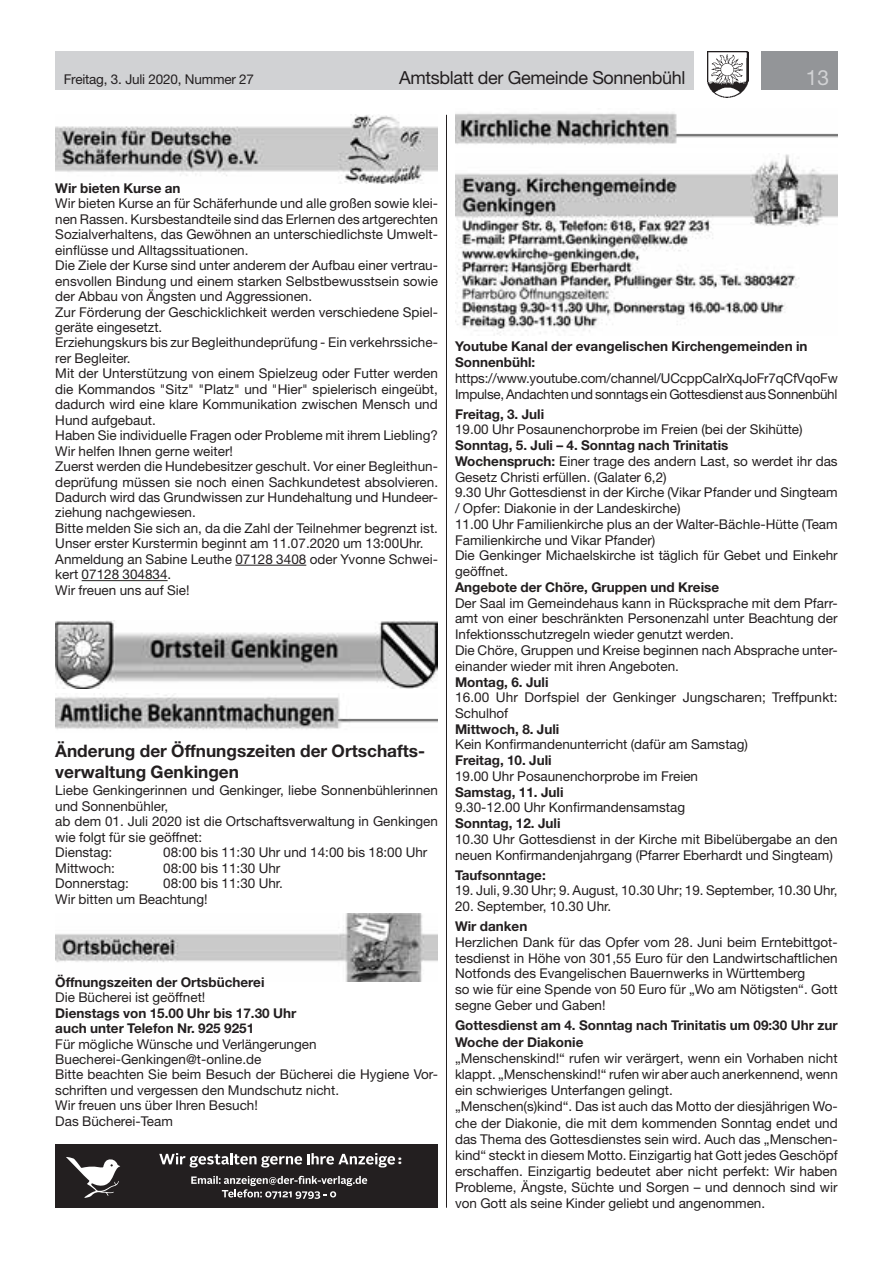
<style>
.page{position:relative;width:893px;height:1263px;background:#fff}
.page>*{position:absolute;margin:0;border:0;box-sizing:border-box;transform-origin:0 0}
.t1{font:21px "Helvetica Neue LT Std";color:#d1d2d4}
.t2{font:18px "Helvetica Neue LT Std";letter-spacing:-.02em;color:#231f20}
.t3{font:700 17.25px/20.5px "Helvetica Neue LT Std";color:#231f20}
.t4{font:15px "Courier";color:#fff}
.t5{font:13.5px/15.5px "Helvetica Neue LT Std";color:#231f20}
.t6{font:700 13.5px/15.5px "Helvetica Neue LT Std";color:#231f20}
.t7{font:13.5px/15.8px "Helvetica Neue LT Std";letter-spacing:-.02em;color:#231f20}
.s1{font-weight:700}
</style>
<div class="page">
<div style="left:55px;top:51px;width:639px;height:38px;background:#d1d2d4"></div>
<div style="left:761px;top:51px;width:77px;height:38px;background:#939598"></div>
<img style="left:707px;top:51px;width:41px;height:47px">
<hr style="left:235px;top:565px;width:71px;height:1px;background:#231f20">
<hr style="left:82px;top:580px;width:86px;height:1px;background:#231f20">
<img style="left:55px;top:115px;width:383px;height:68px">
<img style="left:55px;top:620px;width:383px;height:68px">
<img style="left:55px;top:693px;width:383px;height:37px">
<img style="left:55px;top:913px;width:383px;height:68px">
<img style="left:455px;top:113px;width:383px;height:32px">
<img style="left:455px;top:153px;width:383px;height:183px">
<hr style="left:446px;top:115px;width:1px;height:1093px;background:#231f20">
<div style="left:55px;top:1144px;width:383px;height:64px;background:#231f20"></div>
<svg style="left:66px;top:1157px;width:54px;height:41px"></svg>
<svg style="left:159px;top:1153px;width:236px;height:14px"></svg>
<svg style="left:191px;top:1176px;width:176px;height:23px"></svg>
<p class="t5" style="left:64px;top:71px;width:192px">Freitag, 3. Juli 2020, Nummer 27</p>
<h2 class="t2" style="left:399px;top:67px;width:288px">Amtsblatt der Gemeinde Sonnenbühl</h2>
<h1 class="t1" style="left:806px;top:65px;width:25px">13</h1>
<p class="t6" style="left:55px;top:180px;width:127px">Wir bieten Kurse an</p>
<p class="t5" style="left:55px;top:196px;width:384px">Wir bieten Kurse an für Schäferhunde und alle großen sowie klei&shy;nen Rassen. Kursbestandteile sind das Erlernen des artgerechten Sozialverhaltens, das Gewöhnen an unterschiedlichste Umwelt&shy;einflüsse und Alltagssituationen.<br>Die Ziele der Kurse sind unter anderem der Aufbau einer vertrau&shy;ensvollen Bindung und einem starken Selbstbewusstsein sowie der Abbau von Ängsten und Aggressionen.<br>Zur Förderung der Geschicklichkeit werden verschiedene Spiel&shy;geräte eingesetzt.<br>Erziehungskurs bis zur Begleithundeprüfung - Ein verkehrssiche&shy;rer Begleiter.<br>Mit der Unterstützung von einem Spielzeug oder Futter werden die Kommandos "Sitz" "Platz" und "Hier" spielerisch eingeübt, dadurch wird eine klare Kommunikation zwischen Mensch und Hund aufgebaut.<br>Haben Sie individuelle Fragen oder Probleme mit ihrem Liebling?<br>Wir helfen Ihnen gerne weiter!<br>Zuerst werden die Hundebesitzer geschult. Vor einer Begleithun&shy;deprüfung müssen sie noch einen Sachkundetest absolvieren.<br>Dadurch wird das Grundwissen zur Hundehaltung und Hundeer&shy;ziehung nachgewiesen.<br>Bitte melden Sie sich an, da die Zahl der Teilnehmer begrenzt ist.<br>Unser erster Kurstermin beginnt am 11.07.2020 um 13:00Uhr.<br>Anmeldung an Sabine Leuthe 07128 3408 oder Yvonne Schwei&shy;kert 07128 304834.<br>Wir freuen uns auf Sie!</p>
<p class="t3" style="left:55px;top:740px;width:371px">Änderung der Öffnungszeiten der Ortschafts&shy;verwaltung Genkingen</p>
<p class="t5" style="left:55px;top:783px;width:384px">Liebe Genkingerinnen und Genkinger, liebe Sonnenbühlerinnen und Sonnenbühler,<br>ab dem 01. Juli 2020 ist die Ortschaftsverwaltung in Genkingen wie folgt für sie geöffnet:<br>Dienstag:</p>
<p class="t5" style="left:163px;top:844px;width:266px">08:00 bis 11:30 Uhr und 14:00 bis 18:00 Uhr</p>
<p class="t5" style="left:55px;top:860px;width:61px">Mittwoch:</p>
<p class="t5" style="left:163px;top:860px;width:119px">08:00 bis 11:30 Uhr</p>
<p class="t5" style="left:55px;top:875px;width:75px">Donnerstag:</p>
<p class="t5" style="left:55px;top:875px;width:229px;text-indent:108px">08:00 bis 11:30 Uhr.<br>Wir bitten um Beachtung!</p>
<p class="t6" style="left:55px;top:974px;width:211px">Öffnungszeiten der Ortsbücherei</p>
<p class="t5" style="left:55px;top:989px;width:152px">Die Bücherei ist geöffnet!</p>
<p class="t6" style="left:55px;top:1005px;width:243px">Dienstags von 15.00 Uhr bis 17.30 Uhr auch unter Telefon Nr. 925 9251</p>
<p class="t5" style="left:55px;top:1036px;width:384px">Für mögliche Wünsche und Verlängerungen Buecherei-Genkingen@t-online.de<br>Bitte beachten Sie beim Besuch der Bücherei die Hygiene Vor&shy;schriften und vergessen den Mundschutz nicht.<br>Wir freuen uns über Ihren Besuch!<br>Das Bücherei-Team</p>
<p class="t4" style="left:396px;top:1149px;width:10px">:</p>
<p class="t6" style="left:455px;top:338px;width:354px">Youtube Kanal der evangelischen Kirchengemeinden in<br>Sonnenbühl:</p>
<p class="t7" style="left:455px;top:370px;width:384px">https://www.youtube.com/channel/UCcppCaIrXqJoFr7qCfVqoFw<br>Impulse, Andachten und sonntags ein Gottesdienst aus Sonnenbühl</p>
<p class="t6" style="left:455px;top:406px;width:91px">Freitag, 3. Juli</p>
<p class="t5" style="left:455px;top:422px;width:349px">19.00 Uhr Posaunenchorprobe im Freien (bei der Skihütte)</p>
<p class="t5" style="left:455px;top:437px;width:384px"><span class="s1">Sonntag, 5. Juli – 4. Sonntag nach Trinitatis<br>Wochenspruch:</span> Einer trage des andern Last, so werdet ihr das Gesetz Christi erfüllen. (Galater 6,2)<br>9.30 Uhr Gottesdienst in der Kirche (Vikar Pfander und Singteam / Opfer: Diakonie in der Landeskirche)<br>11.00 Uhr Familienkirche plus an der Walter-Bächle-Hütte (Team Familienkirche und Vikar Pfander)<br>Die Genkinger Michaelskirche ist täglich für Gebet und Einkehr geöffnet.</p>
<p class="t6" style="left:455px;top:579px;width:266px">Angebote der Chöre, Gruppen und Kreise</p>
<p class="t5" style="left:455px;top:595px;width:384px">Der Saal im Gemeindehaus kann in Rücksprache mit dem Pfarr&shy;amt von einer beschränkten Personenzahl unter Beachtung der Infektionsschutzregeln wieder genutzt werden.<br>Die Chöre, Gruppen und Kreise beginnen nach Absprache unter&shy;einander wieder mit ihren Angeboten.</p>
<p class="t6" style="left:455px;top:674px;width:95px">Montag, 6. Juli</p>
<p class="t5" style="left:455px;top:689px;width:384px">16.00 Uhr Dorfspiel der Genkinger Jungscharen; Treffpunkt:<br>Schulhof</p>
<p class="t6" style="left:455px;top:721px;width:106px">Mittwoch, 8. Juli</p>
<p class="t5" style="left:455px;top:737px;width:295px">Kein Konfirmandenunterricht (dafür am Samstag)</p>
<p class="t6" style="left:455px;top:752px;width:98px">Freitag, 10. Juli</p>
<p class="t5" style="left:455px;top:768px;width:245px">19.00 Uhr Posaunenchorprobe im Freien</p>
<p class="t6" style="left:455px;top:784px;width:110px">Samstag, 11. Juli</p>
<p class="t5" style="left:455px;top:800px;width:232px">9.30-12.00 Uhr Konfirmandensamstag</p>
<p class="t6" style="left:455px;top:815px;width:107px">Sonntag, 12. Juli</p>
<p class="t5" style="left:455px;top:831px;width:384px">10.30 Uhr Gottesdienst in der Kirche mit Bibelübergabe an den neuen Konfirmandenjahrgang (Pfarrer Eberhardt und Singteam)</p>
<p class="t6" style="left:455px;top:867px;width:92px">Taufsonntage:</p>
<p class="t5" style="left:455px;top:883px;width:384px">19. Juli, 9.30 Uhr; 9. August, 10.30 Uhr; 19. September, 10.30 Uhr,</p>
<p class="t5" style="left:455px;top:898px;width:158px">20. September, 10.30 Uhr.</p>
<p class="t6" style="left:455px;top:918px;width:74px">Wir danken</p>
<p class="t5" style="left:455px;top:934px;width:384px">Herzlichen Dank für das Opfer vom 28. Juni beim Erntebittgot&shy;tesdienst in Höhe von 301,55 Euro für den Landwirtschaftlichen Notfonds des Evangelischen Bauernwerks in Württemberg<br>so wie für eine Spende von 50 Euro für „Wo am Nötigsten“. Gott segne Geber und Gaben!</p>
<p class="t6" style="left:455px;top:1017px;width:384px;line-height:16.2px">Gottesdienst am 4. Sonntag nach Trinitatis um 09:30 Uhr zur<br>Woche der Diakonie</p>
<p class="t5" style="left:455px;top:1050px;width:384px;line-height:16px">„Menschenskind!“ rufen wir verärgert, wenn ein Vorhaben nicht klappt. „Menschenskind!“ rufen wir aber auch anerkennend, wenn ein schwieriges Unterfangen gelingt.<br>„Menschen(s)kind“. Das ist auch das Motto der diesjährigen Wo&shy;che der Diakonie, die mit dem kommenden Sonntag endet und das Thema des Gottesdienstes sein wird. Auch das „Menschen&shy;kind“ steckt in diesem Motto. Einzigartig hat Gott jedes Geschöpf erschaffen. Einzigartig bedeutet aber nicht perfekt: Wir haben Probleme, Ängste, Süchte und Sorgen – und dennoch sind wir von Gott als seine Kinder geliebt und angenommen.</p>
</div>
